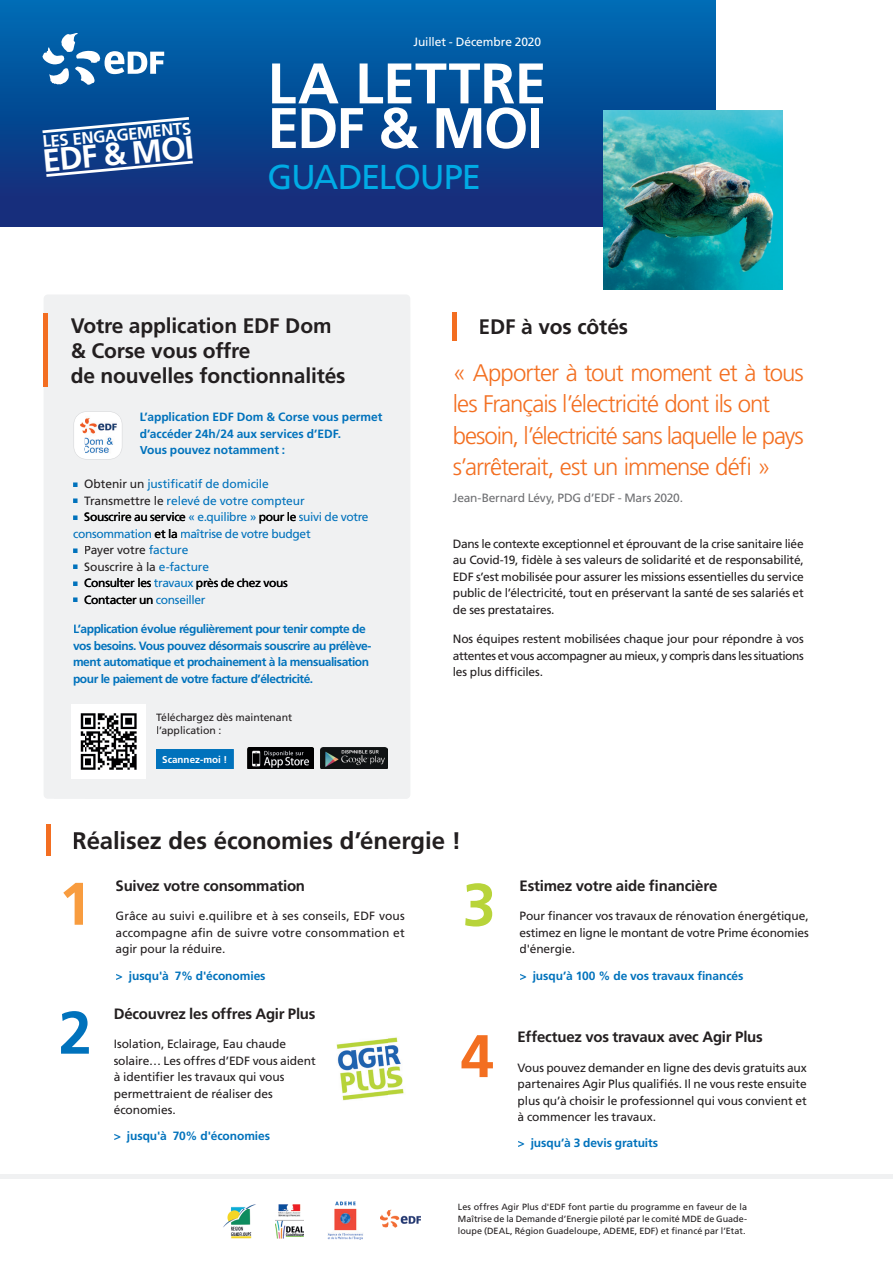
<style>
.page{position:relative;width:893px;height:1263px;background:#fff}
.page>*{position:absolute;margin:0;border:0;box-sizing:border-box;transform-origin:0 0}
.t1{font:700 60px "Frutiger LT Std";color:#b8d43a}
.t2{font:700 60px "Frutiger LT Std";color:#f36f21}
.t3{font:700 60px "Frutiger LT Std";color:#f89c3f}
.t4{font:700 60px "Frutiger LT Std";color:#0072bc}
.t5{font:700 57.15px/44.7px "Frutiger LT Std";letter-spacing:-.01em;color:#fff}
.t6{font:34.5px "Frutiger LT Std";letter-spacing:-.04em;color:#00abe5}
.t7{font:700 32.1px "Frutiger LT Std";color:#fff}
.t8{font:300 24px/31.5px "Frutiger LT Std";letter-spacing:-.045em;color:#f36f21}
.t9{font:700 24px "Frutiger LT Std";letter-spacing:-.005em;color:#231f20}
.t10{font:700 21px/25.2px "Frutiger LT Std";letter-spacing:-.005em;color:#231f20}
.t11{font:700 16.8px "Frutiger LT Std";color:#fff}
.t12{font:700 15px "Frutiger LT Std";letter-spacing:-.015em;color:#231f20}
.t13{font:12px/16.5px "Frutiger LT Std";letter-spacing:-.01em;color:#231f20;text-align:justify}
.t14{font:700 12px/16.5px "Frutiger LT Std";letter-spacing:-.04em;color:#0072bc}
.t15{font:700 12px/16.5px "Frutiger LT Std";letter-spacing:-.005em;color:#0072bc}
.t16{font:12px "Frutiger LT Std";letter-spacing:-.015em;color:#0072bc}
.t17{font:12px "Frutiger LT Std";letter-spacing:-.03em;color:#000}
.t18{font:12px "Frutiger LT Std";letter-spacing:-.02em;color:#6f7073}
.t19{font:700 12px "Frutiger LT Std";letter-spacing:-.01em;color:#0072bc}
.t20{font:12px "Frutiger LT Std";letter-spacing:-.01em;color:#fff}
.t21{font:10.5px/13.5px "Frutiger LT Std";letter-spacing:-.005em;color:#231f20}
.t22{font:700 9.9px "Frutiger LT Std";color:#fff}
.t23{font:9px/12px "Frutiger LT Std";color:#231f20;text-align:justify}
.t24{font:7.5px/16.5px "Andale Mono";color:#0072bc}
.s1{color:#231f20}
.s2{color:#0072bc}
.s3{color:#000}
</style>
<div class="page">
<div style="left:0;top:0;width:716px;height:226px;background:linear-gradient(to bottom,#006cb4,#152875)"></div>
<svg style="left:43px;top:33px;width:121px;height:52px"></svg>
<svg style="left:42px;top:117px;width:147px;height:16px;background:#2d64a2"></svg>
<svg style="left:46px;top:161px;width:147px;height:16px;background:#385998"></svg>
<img style="left:604px;top:111px;width:178px;height:178px">
<div style="left:0;top:1174px;width:893px;height:5px;background:#f0f1f2"></div>
<img style="left:327px;top:1235px;width:36px;height:5px">
<img style="left:231px;top:1235px;width:21px;height:4px">
<hr style="left:453px;top:312px;width:4px;height:28px;background:#f36e21">
<div style="left:44px;top:294px;width:366px;height:505px;background:#f0f1f2;border-radius:4px"></div>
<hr style="left:44px;top:313px;width:4px;height:74px;background:#f36e21">
<div style="left:46px;top:824px;width:5px;height:31px;background:#f36e21"></div>
<img style="left:276px;top:1235px;width:28px;height:3px">
<svg style="left:223px;top:1037px;width:197px;height:198px"></svg>
<img style="left:72px;top:705px;width:13px;height:73px">
<img style="left:321px;top:747px;width:66px;height:22px">
<img style="left:247px;top:747px;width:67px;height:22px">
<svg style="left:223px;top:1037px;width:165px;height:172px"></svg>
<div style="left:85px;top:1174px;width:303px;height:5px;background:#f0f1f2"></div>
<img style="left:327px;top:1201px;width:37px;height:8px">
<img style="left:223px;top:1202px;width:35px;height:7px">
<img style="left:336px;top:1037px;width:52px;height:64px">
<div style="left:115px;top:1039px;width:171px;height:12px;background:#fff"></div>
<div style="left:114px;top:1055px;width:202px;height:10px;background:#fff"></div>
<div style="left:114px;top:1072px;width:173px;height:12px;background:#fff"></div>
<div style="left:115px;top:1088px;width:161px;height:12px;background:#fff"></div>
<div style="left:114px;top:1131px;width:156px;height:12px;background:#fff"></div>
<svg style="left:74px;top:411px;width:48px;height:48px"></svg>
<img style="left:115px;top:413px;width:5px;height:45px">
<img style="left:85px;top:705px;width:60px;height:73px">
<svg style="left:156px;top:749px;width:78px;height:20px"></svg>
<div style="left:163px;top:755px;width:63px;height:8px;background:#0072bc"></div>
<img style="left:276px;top:1202px;width:28px;height:7px">
<h3 class="t11" style="left:42px;top:131px;width:151px;rotate:-5deg">LES ENGAGEMENTS</h3>
<h3 class="t7" style="left:41px;top:142px;width:153px;rotate:-5deg">EDF &amp; MOI</h3>
<p class="t20" style="left:413px;top:35px;width:129px">Juillet - Décembre 2020</p>
<h2 class="t5" style="left:267px;top:61px;width:280px">LA LETTRE<br>EDF &amp; MOI</h2>
<h3 class="t6" style="left:267px;top:156px;width:215px">GUADELOUPE</h3>
<h3 class="t10" style="left:71px;top:313px;width:276px">Votre application EDF Dom &amp; Corse vous offre<br>de nouvelles fonctionnalités</h3>
<p class="t15" style="left:140px;top:409px;width:244px">L’application EDF Dom &amp; Corse vous permet d’accéder 24h/24 aux services d’EDF.<br>Vous pouvez notamment :</p>
<p class="t16" style="left:84px;top:477px;width:186px"><span class="s1">Obtenir un</span> justificatif de domicile</p>
<p class="t16" style="left:84px;top:494px;width:222px"><span class="s1">Transmettre le</span> relevé de votre compteur</p>
<p class="t17" style="left:84px;top:510px;width:286px">Souscrire au service <span class="s2">« e.quilibre »</span> pour le <span class="s2">suivi de votre</span></p>
<p class="t16" style="left:73px;top:527px;width:239px">consommation <span class="s3">et la</span> maîtrise de votre budget</p>
<p class="t13" style="left:84px;top:542px;width:106px">Payer votre <span class="s2">facture</span></p>
<p class="t13" style="left:84px;top:559px;width:126px">Souscrire à la <span class="s2">e-facture</span></p>
<p class="t17" style="left:84px;top:576px;width:205px">Consulter les <span class="s2">travaux</span> près de chez vous</p>
<p class="t17" style="left:84px;top:593px;width:123px">Contacter un <span class="s2">conseiller</span></p>
<p class="t14" style="left:73px;top:621px;width:300px">L’application évolue régulièrement pour tenir compte de vos besoins. Vous pouvez désormais souscrire au prélève&shy;ment automatique et prochainement à la mensualisation pour le paiement de votre facture d’électricité.</p>
<p class="t24" style="left:73px;top:475px;width:6px">■ ■</p>
<p class="t24" style="left:73px;top:508px;width:6px">■</p>
<p class="t24" style="left:73px;top:541px;width:6px">■</p>
<p class="t24" style="left:73px;top:558px;width:6px">■</p>
<p class="t24" style="left:73px;top:574px;width:6px">■</p>
<p class="t24" style="left:73px;top:591px;width:6px">■</p>
<p class="t21" style="left:156px;top:710px;width:138px">Téléchargez dès maintenant l’application :</p>
<p class="t22" style="left:162px;top:753px;width:67px">Scannez-moi !</p>
<h3 class="t10" style="left:479px;top:314px;width:151px">EDF à vos côtés</h3>
<h3 class="t8" style="left:453px;top:357px;width:352px">« Apporter à tout moment et à tous les Français l’électricité dont ils ont besoin, l’électricité sans laquelle le pays s’arrêterait, est un immense défi »</h3>
<p class="t18" style="left:453px;top:491px;width:232px">Jean-Bernard Lévy, PDG d’EDF - Mars 2020.</p>
<p class="t13" style="left:453px;top:535px;width:352px">Dans le contexte exceptionnel et éprouvant de la crise sanitaire liée au Covid-19, fidèle à ses valeurs de solidarité et de responsabilité, EDF s’est mobilisée pour assurer les missions essentielles du service public de l’électricité, tout en préservant la santé de ses salariés et de ses prestataires.</p>
<p class="t13" style="left:453px;top:631px;width:352px">Nos équipes restent mobilisées chaque jour pour répondre à vos attentes et vous accompagner au mieux, y compris dans les situations les plus difficiles.</p>
<h3 class="t9" style="left:72px;top:826px;width:390px">Réalisez des économies d’énergie !</h3>
<h1 class="t3" style="left:59px;top:869px;width:35px">1</h1>
<h1 class="t4" style="left:59px;top:997px;width:35px">2</h1>
<p class="t12" style="left:116px;top:877px;width:191px">Suivez votre consommation</p>
<p class="t13" style="left:116px;top:908px;width:291px">Grâce au suivi e.quilibre et à ses conseils, EDF vous accompagne afin de suivre votre consommation et agir pour la réduire.</p>
<p class="t15" style="left:116px;top:967px;width:152px">&gt; jusqu'à 7% d'économies</p>
<p class="t12" style="left:114px;top:1005px;width:203px">Découvrez les offres Agir Plus</p>
<p class="t13" style="left:114px;top:1036px;width:203px;text-align:left">Isolation, Eclairage, Eau chaude solaire… Les offres d’EDF vous aident à identifier les travaux qui vous permettraient de réaliser des économies.</p>
<p class="t15" style="left:114px;top:1128px;width:158px">&gt; jusqu'à 70% d'économies</p>
<h1 class="t1" style="left:462px;top:870px;width:35px">3</h1>
<h1 class="t2" style="left:460px;top:1021px;width:35px">4</h1>
<p class="t12" style="left:520px;top:877px;width:199px">Estimez votre aide financière</p>
<p class="t13" style="left:520px;top:908px;width:291px">Pour financer vos travaux de rénovation énergétique, estimez en ligne le montant de votre Prime économies d'énergie.</p>
<p class="t15" style="left:520px;top:967px;width:226px">&gt; jusqu’à 100 % de vos travaux financés</p>
<p class="t12" style="left:518px;top:1028px;width:247px">Effectuez vos travaux avec Agir Plus</p>
<p class="t13" style="left:518px;top:1059px;width:291px">Vous pouvez demander en ligne des devis gratuits aux partenaires Agir Plus qualifiés. Il ne vous reste ensuite plus qu’à choisir le professionnel qui vous convient et à commencer les travaux.</p>
<p class="t19" style="left:518px;top:1136px;width:142px">&gt; jusqu’à 3 devis gratuits</p>
<p class="t23" style="left:458px;top:1201px;width:291px">Les offres Agir Plus d'EDF font partie du programme en faveur de la Maîtrise de la Demande d’Energie piloté par le comité MDE de Guade&shy;loupe (DEAL, Région Guadeloupe, ADEME, EDF) et financé par l’Etat.</p>
</div>
